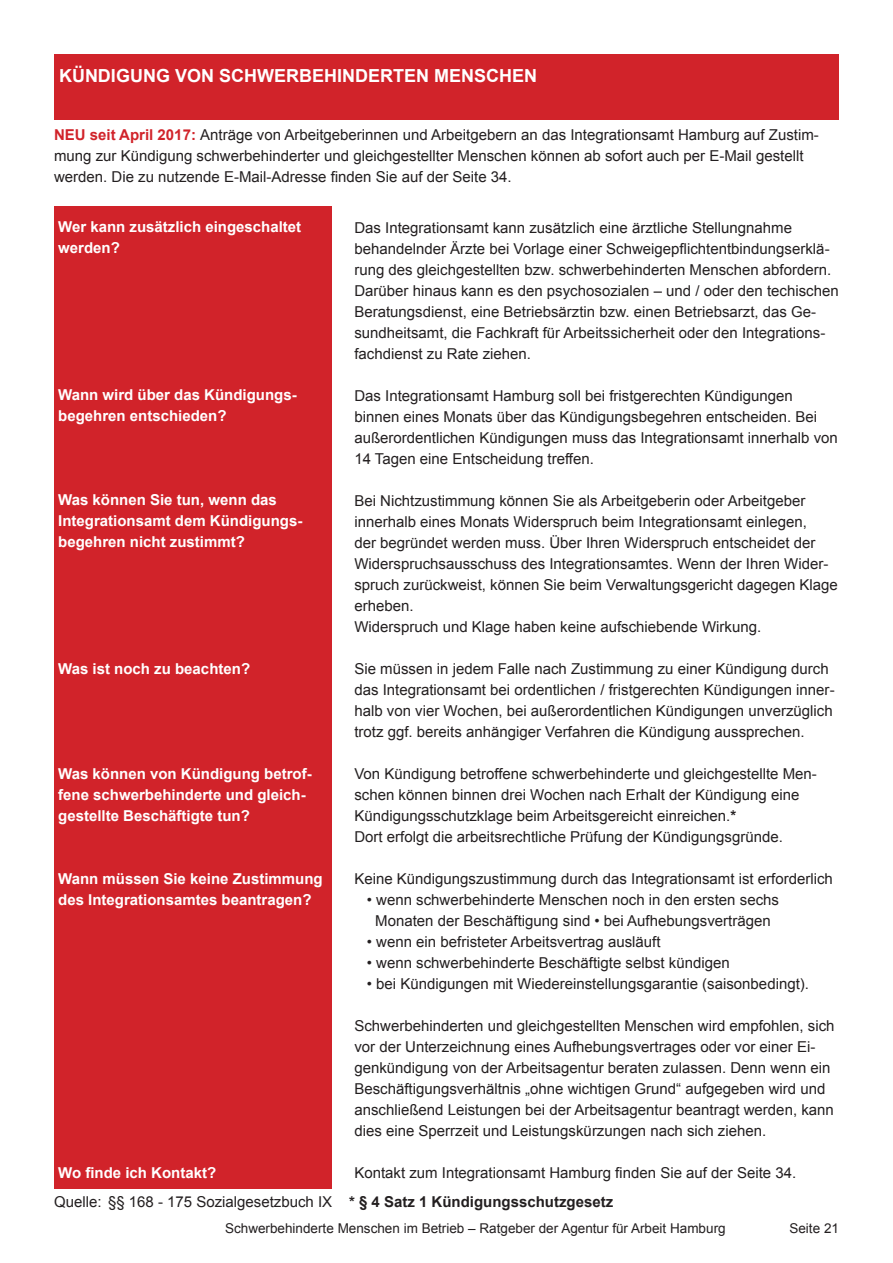
<style>
.page{position:relative;width:893px;height:1263px;background:#fff}
.page>*{position:absolute;margin:0;border:0;box-sizing:border-box;transform-origin:0 0}
.t1{font:700 18px "Arial";color:#fff}
.t2{font:15px/21px "Arial";color:#231f20}
.t3{font:700 15px "Arial";color:#fff}
.t4{font:13.5px "Arial";color:#231f20}
.s1{font-weight:700;color:#d1232a}
.s2{font-weight:700}
</style>
<div class="page">
<div style="left:54px;top:54px;width:785px;height:65px;background:#d1232a"></div>
<div style="left:54px;top:206px;width:278px;height:982px;background:#d1232a"></div>
<p class="t1" style="left:59px;top:64px;width:479px">KÜNDIGUNG VON SCHWERBEHINDERTEN MENSCHEN</p>
<p class="t2" style="left:54px;top:124px;width:766px"><span class="s1">NEU seit April 2017:</span> Anträge von Arbeitgeberinnen und Arbeitgebern an das Integrationsamt Hamburg auf Zustim&shy;mung zur Kündigung schwerbehinderter und gleichgestellter Menschen können ab sofort auch per E-Mail gestellt werden. Die zu nutzende E-Mail-Adresse finden Sie auf der Seite 34.</p>
<p class="t3" style="left:58px;top:217px;width:245px">Wer kann zusätzlich eingeschaltet</p>
<p class="t3" style="left:58px;top:238px;width:63px">werden?</p>
<p class="t2" style="left:354px;top:217px;width:486px">Das Integrationsamt kann zusätzlich eine ärztliche Stellungnahme behandelnder Ärzte bei Vorlage einer Schweigepflichtentbindungserklä&shy;rung des gleichgestellten bzw. schwerbehinderten Menschen abfordern.<br>Darüber hinaus kann es den psychosozialen – und / oder den techischen Beratungsdienst, eine Betriebsärztin bzw. einen Betriebsarzt, das Ge&shy;sundheitsamt, die Fachkraft für Arbeitssicherheit oder den Integrations&shy;fachdienst zu Rate ziehen.</p>
<p class="t2" style="left:354px;top:385px;width:485px">Das Integrationsamt Hamburg soll bei fristgerechten Kündigungen binnen eines Monats über das Kündigungsbegehren entscheiden. Bei außerordentlichen Kündigungen muss das Integrationsamt innerhalb von 14 Tagen eine Entscheidung treffen.</p>
<p class="t2" style="left:354px;top:490px;width:485px">Bei Nichtzustimmung können Sie als Arbeitgeberin oder Arbeitgeber innerhalb eines Monats Widerspruch beim Integrationsamt einlegen,<br>der begründet werden muss. Über Ihren Widerspruch entscheidet der Widerspruchsausschuss des Integrationsamtes. Wenn der Ihren Wider&shy;spruch zurückweist, können Sie beim Verwaltungsgericht dagegen Klage erheben.</p>
<p class="t2" style="left:354px;top:616px;width:408px">Widerspruch und Klage haben keine aufschiebende Wirkung.</p>
<p class="t2" style="left:354px;top:658px;width:482px">Sie müssen in jedem Falle nach Zustimmung zu einer Kündigung durch das Integrationsamt bei ordentlichen / fristgerechten Kündigungen inner&shy;halb von vier Wochen, bei außerordentlichen Kündigungen unverzüglich trotz ggf. bereits anhängiger Verfahren die Kündigung aussprechen.</p>
<p class="t2" style="left:354px;top:763px;width:464px">Von Kündigung betroffene schwerbehinderte und gleichgestellte Men&shy;schen können binnen drei Wochen nach Erhalt der Kündigung eine<br>Kündigungsschutzklage beim Arbeitsgereicht einreichen.<span class="s2">*</span></p>
<p class="t2" style="left:354px;top:826px;width:430px">Dort erfolgt die arbeitsrechtliche Prüfung der Kündigungsgründe.</p>
<p class="t2" style="left:354px;top:868px;width:480px">Keine Kündigungszustimmung durch das Integrationsamt ist erforderlich</p>
<p class="t2" style="left:367px;top:889px;width:414px">• wenn schwerbehinderte Menschen noch in den ersten sechs</p>
<p class="t2" style="left:375px;top:910px;width:397px">Monaten der Beschäftigung sind • bei Aufhebungsverträgen</p>
<p class="t2" style="left:367px;top:931px;width:295px">• wenn ein befristeter Arbeitsvertrag ausläuft</p>
<p class="t2" style="left:367px;top:952px;width:364px">• wenn schwerbehinderte Beschäftigte selbst kündigen</p>
<p class="t2" style="left:367px;top:973px;width:444px">• bei Kündigungen mit Wiedereinstellungsgarantie (saisonbedingt).</p>
<p class="t2" style="left:354px;top:1015px;width:482px">Schwerbehinderten und gleichgestellten Menschen wird empfohlen, sich vor der Unterzeichnung eines Aufhebungsvertrages oder vor einer Ei&shy;genkündigung von der Arbeitsagentur beraten zulassen. Denn wenn ein Beschäftigungsverhältnis „ohne wichtigen Grund“ aufgegeben wird und anschließend Leistungen bei der Arbeitsagentur beantragt werden, kann dies eine Sperrzeit und Leistungskürzungen nach sich ziehen.</p>
<p class="t2" style="left:354px;top:1162px;width:443px">Kontakt zum Integrationsamt Hamburg finden Sie auf der Seite 34.</p>
<p class="t2" style="left:54px;top:1191px;width:561px">Quelle: §§ 168 - 175 Sozialgesetzbuch IX <span class="s2">* § 4 Satz 1 Kündigungsschutzgesetz</span></p>
<p class="t4" style="left:225px;top:1219px;width:502px">Schwerbehinderte Menschen im Betrieb – Ratgeber der Agentur für Arbeit Hamburg</p>
<p class="t4" style="left:789px;top:1219px;width:51px">Seite 21</p>
<p class="t3" style="left:58px;top:385px;width:240px">Wann wird über das Kündigungs-</p>
<p class="t3" style="left:58px;top:406px;width:170px">begehren entschieden?</p>
<p class="t3" style="left:58px;top:490px;width:220px">Was können Sie tun, wenn das</p>
<p class="t3" style="left:58px;top:511px;width:246px">Integrationsamt dem Kündigungs-</p>
<p class="t3" style="left:58px;top:532px;width:188px">begehren nicht zustimmt?</p>
<p class="t3" style="left:58px;top:658px;width:193px">Was ist noch zu beachten?</p>
<p class="t3" style="left:58px;top:763px;width:255px">Was können von Kündigung betrof-</p>
<p class="t3" style="left:58px;top:784px;width:249px">fene schwerbehinderte und gleich-</p>
<p class="t3" style="left:58px;top:805px;width:193px">gestellte Beschäftigte tun?</p>
<p class="t3" style="left:58px;top:868px;width:266px">Wann müssen Sie keine Zustimmung</p>
<p class="t3" style="left:58px;top:889px;width:255px">des Integrationsamtes beantragen?</p>
<p class="t3" style="left:58px;top:1162px;width:160px">Wo finde ich Kontakt?</p>
</div>
